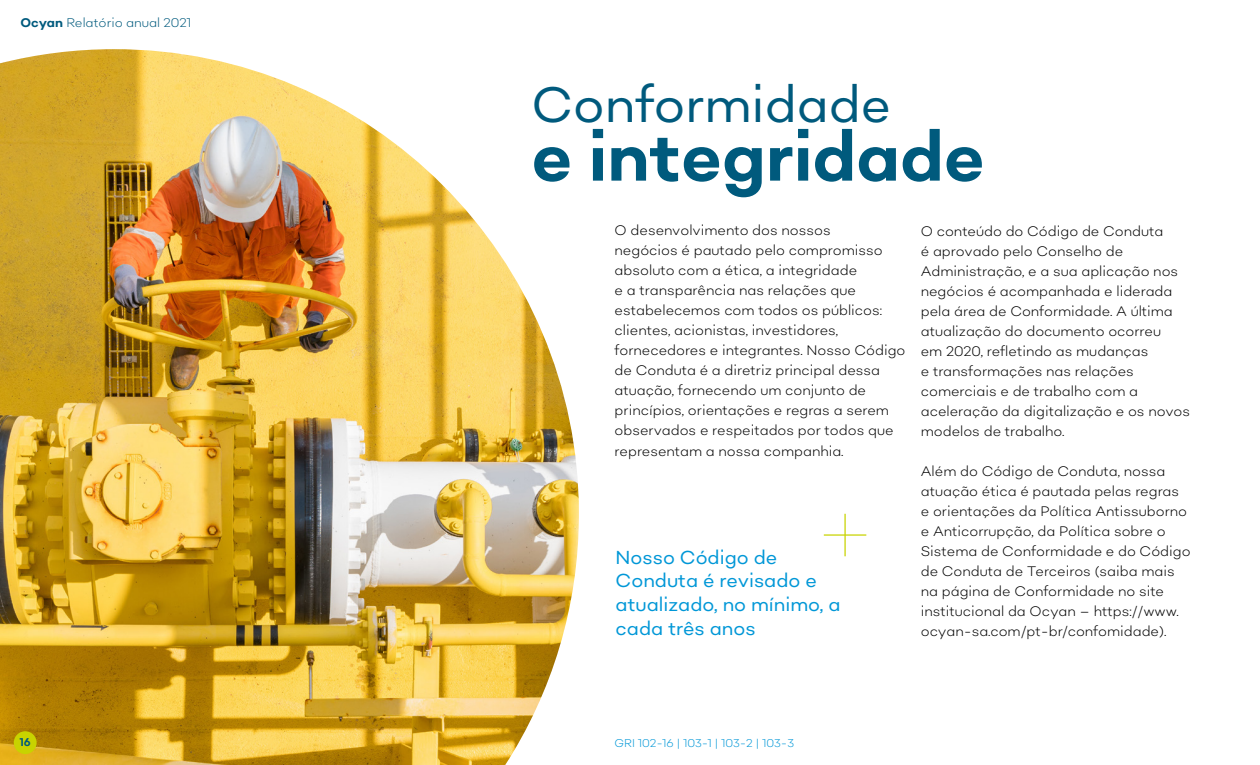
<style>
.page{position:relative;width:1260px;height:765px;background:#fff}
.page>*{position:absolute;margin:0;border:0;box-sizing:border-box;transform-origin:0 0}
.t1{font:700 67px "Sonny Gothic";color:#005a7d}
.t2{font:49.5px "Sonny Gothic";color:#005a7d}
.t3{font:18.75px/23.8px "Sonny Gothic";color:#0097d7}
.t4{font:300 13.75px/20px "Sonny Gothic";color:#000}
.t5{font:300 12.5px "Sonny Gothic";color:#005a7d}
.t6{font:300 11.25px "Sonny Gothic";color:#0097d7}
.t7{font:700 11.25px "Sonny Cond";color:#005a7d}
.s1{font-weight:700}
</style>
<div class="page">
<img style="left:0;top:49px;width:579px;height:716px">
<hr style="left:844px;top:514px;width:2px;height:42px;background:#c8d300">
<hr style="left:824px;top:534px;width:42px;height:2px;background:#c8d300">
<div style="left:14px;top:731px;width:23px;height:23px;background:#c8d300;border-radius:50%"></div>
<p class="t5" style="left:21px;top:15px;width:172px"><span class="s1">Ocyan</span> Relatório anual 2021</p>
<p class="t7" style="left:20px;top:734px;width:13px">16</p>
<h2 class="t2" style="left:531px;top:73px;width:361px">Conformidade</h2>
<h1 class="t1" style="left:531px;top:114px;width:455px">e integridade</h1>
<p class="t4" style="left:615px;top:220px;width:292px">O desenvolvimento dos nossos<br>negócios é pautado pelo compromisso absoluto com a ética, a integridade<br>e a transparência nas relações que estabelecemos com todos os públicos: clientes, acionistas, investidores, fornecedores e integrantes. Nosso Código de Conduta é a diretriz principal dessa atuação, fornecendo um conjunto de princípios, orientações e regras a serem observados e respeitados por todos que representam a nossa companhia.</p>
<p class="t4" style="left:921px;top:220px;width:271px">O conteúdo do Código de Conduta<br>é aprovado pelo Conselho de<br>Administração, e a sua aplicação nos negócios é acompanhada e liderada pela área de Conformidade. A última atualização do documento ocorreu<br>em 2020, refletindo as mudanças<br>e transformações nas relações comerciais e de trabalho com a aceleração da digitalização e os novos modelos de trabalho.</p>
<p class="t4" style="left:921px;top:460px;width:271px">Além do Código de Conduta, nossa atuação ética é pautada pelas regras e orientações da Política Antissuborno e Anticorrupção, da Política sobre o Sistema de Conformidade e do Código de Conduta de Terceiros (saiba mais na página de Conformidade no site institucional da Ocyan – https://www. ocyan-sa.com/pt-br/confomidade).</p>
<h3 class="t3" style="left:616px;top:545px;width:226px">Nosso Código de<br>Conduta é revisado e atualizado, no mínimo, a cada três anos</h3>
<p class="t6" style="left:615px;top:736px;width:181px">GRI 102-16 | 103-1 | 103-2 | 103-3</p>
</div>
